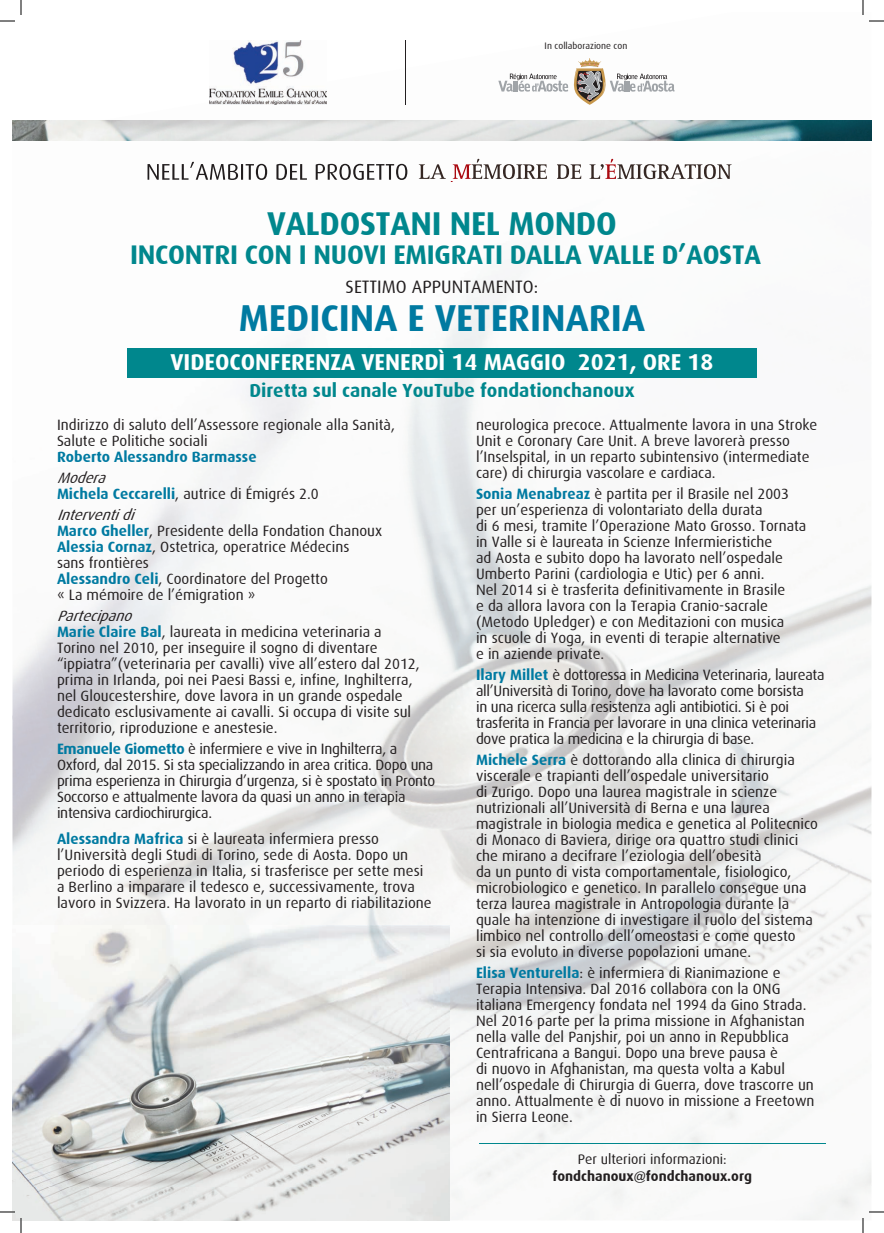
<style>
.page{position:relative;width:884px;height:1233px;background:#fff}
.page>*{position:absolute;margin:0;border:0;box-sizing:border-box;transform-origin:0 0}
.t1{font:700 37.5px "Dax";color:#007aa1}
.t2{font:700 33px "Dax";letter-spacing:-.01em;color:#00878d}
.t3{font:700 27px "Dax";letter-spacing:-.01em;color:#00878d}
.t4{font:700 23px "Dax";color:#fff}
.t5{font:700 19px "Dax";color:#00878d}
.t6{font:18px "Dax";color:#231f20}
.t7{font:15px/16px "Dax";color:#231f20}
.t8{font:15px/16px "Dax";letter-spacing:-.02em;color:#231f20}
.t9{font:700 15px "Dax";color:#007aa1}
.t10{font:700 14px "Dax";color:#231f20}
.t11{font:14px "Dax";color:#231f20}
.t12{font:9.4px "Dax";color:#231f20}
.s1{font-weight:700;color:#007aa1}
.s2{font-style:italic}
</style>
<div class="page">
<img style="left:12px;top:55px;width:467px;height:433px">
<img style="left:479px;top:90px;width:356px;height:398px">
<img style="left:835px;top:120px;width:36px;height:21px">
<img style="left:12px;top:290px;width:110px;height:198px">
<img style="left:12px;top:618px;width:52px;height:307px">
<img style="left:64px;top:488px;width:671px;height:437px">
<img style="left:699px;top:459px;width:172px;height:242px">
<img style="left:12px;top:715px;width:37px;height:210px">
<img style="left:735px;top:676px;width:136px;height:187px">
<img style="left:267px;top:841px;width:499px;height:84px">
<img style="left:449px;top:863px;width:422px;height:357px">
<img style="left:836px;top:857px;width:35px;height:214px">
<img style="left:449px;top:1141px;width:14px;height:79px">
<img style="left:663px;top:1184px;width:208px;height:36px">
<img style="left:12px;top:925px;width:437px;height:295px">
<div style="left:127px;top:348px;width:630px;height:30px;background:#00878d"></div>
<img style="left:12px;top:121px;width:859px;height:19px">
<img style="left:418px;top:157px;width:130px;height:25px">
<img style="left:419px;top:164px;width:27px;height:15px">
<img style="left:453px;top:164px;width:18px;height:15px">
<img style="left:471px;top:159px;width:76px;height:20px">
<img style="left:557px;top:158px;width:181px;height:23px">
<img style="left:557px;top:164px;width:47px;height:15px">
<img style="left:605px;top:159px;width:11px;height:20px">
<img style="left:617px;top:164px;width:115px;height:15px">
<img style="left:148px;top:162px;width:259px;height:18px">
<img style="left:210px;top:40px;width:116px;height:65px">
<hr style="left:406px;top:40px;width:1px;height:65px;background:#231f20">
<svg style="left:498px;top:58px;width:176px;height:47px"></svg>
<hr style="left:479px;top:1143px;width:346px;height:1px;background:#00878d">
<svg style="left:0;top:1211px;width:15px;height:1px"></svg>
<svg style="left:869px;top:1211px;width:15px;height:1px"></svg>
<svg style="left:0;top:0;width:22px;height:22px"></svg>
<svg style="left:20px;top:1218px;width:2px;height:15px"></svg>
<svg style="left:862px;top:0;width:22px;height:22px"></svg>
<svg style="left:862px;top:1218px;width:2px;height:15px"></svg>
<p class="t12" style="left:545px;top:40px;width:84px">In collaborazione con</p>
<h2 class="t2" style="left:267px;top:205px;width:351px">VALDOSTANI NEL MONDO</h2>
<h3 class="t3" style="left:130px;top:239px;width:632px">INCONTRI CON I NUOVI EMIGRATI DALLA VALLE D’AOSTA</h3>
<p class="t6" style="left:346px;top:276px;width:194px">SETTIMO APPUNTAMENTO:</p>
<h1 class="t1" style="left:239px;top:296px;width:407px">MEDICINA E VETERINARIA</h1>
<h3 class="t4" style="left:170px;top:349px;width:544px">VIDEOCONFERENZA VENERDÌ 14 MAGGIO 2021, ORE 18</h3>
<p class="t5" style="left:249px;top:379px;width:387px">Diretta sul canale YouTube fondationchanoux</p>
<p class="t7" style="left:476px;top:416px;width:343px">neurologica precoce. Attualmente lavora in una Stroke Unit e Coronary Care Unit. A breve lavorerà presso l’Inselspital, in un reparto subintensivo (intermediate care) di chirurgia vascolare e cardiaca.</p>
<p class="t7" style="left:476px;top:485px;width:332px"><span class="s1">Sonia Menabreaz</span> è partita per il Brasile nel 2003 per un’esperienza di volontariato della durata<br>di 6 mesi, tramite l’Operazione Mato Grosso. Tornata in Valle si è laureata in Scienze Infermieristiche<br>ad Aosta e subito dopo ha lavorato nell’ospedale Umberto Parini (cardiologia e Utic) per 6 anni.<br>Nel 2014 si è trasferita definitivamente in Brasile<br>e da allora lavora con la Terapia Cranio-sacrale (Metodo Upledger) e con Meditazioni con musica<br>in scuole di Yoga, in eventi di terapie alternative<br>e in aziende private.</p>
<p class="t8" style="left:476px;top:667px;width:350px"><span class="s1">Ilary Millet</span> è dottoressa in Medicina Veterinaria, laureata all’Università di Torino, dove ha lavorato come borsista<br>in una ricerca sulla resistenza agli antibiotici. Si è poi trasferita in Francia per lavorare in una clinica veterinaria dove pratica la medicina e la chirurgia di base.</p>
<p class="t7" style="left:476px;top:752px;width:344px"><span class="s1">Michele Serra</span> è dottorando alla clinica di chirurgia viscerale e trapianti dell’ospedale universitario<br>di Zurigo. Dopo una laurea magistrale in scienze nutrizionali all’Università di Berna e una laurea magistrale in biologia medica e genetica al Politecnico di Monaco di Baviera, dirige ora quattro studi clinici che mirano a decifrare l’eziologia dell’obesità<br>da un punto di vista comportamentale, fisiologico, microbiologico e genetico. In parallelo consegue una terza laurea magistrale in Antropologia durante la quale ha intenzione di investigare il ruolo del sistema limbico nel controllo dell’omeostasi e come questo<br>si sia evoluto in diverse popolazioni umane.</p>
<p class="t7" style="left:476px;top:965px;width:340px"><span class="s1">Elisa Venturella</span>: è infermiera di Rianimazione e Terapia Intensiva. Dal 2016 collabora con la ONG italiana Emergency fondata nel 1994 da Gino Strada.<br>Nel 2016 parte per la prima missione in Afghanistan nella valle del Panjshir, poi un anno in Repubblica Centrafricana a Bangui. Dopo una breve pausa è<br>di nuovo in Afghanistan, ma questa volta a Kabul nell’ospedale di Chirurgia di Guerra, dove trascorre un anno. Attualmente è di nuovo in missione a Freetown in Sierra Leone.</p>
<p class="t7" style="left:57px;top:416px;width:339px">Indirizzo di saluto dell’Assessore regionale alla Sanità,<br>Salute e Politiche sociali</p>
<p class="t9" style="left:57px;top:448px;width:201px">Roberto Alessandro Barmasse</p>
<p class="t7" style="left:57px;top:469px;width:263px"><span class="s2">Modera<br></span><span class="s1">Michela Ceccarelli</span>, autrice di Émigrés 2.0</p>
<p class="t7" style="left:57px;top:506px;width:327px"><span class="s2">Interventidi<br></span><span class="s1">Marco Gheller</span>, Presidente della Fondation Chanoux <span class="s1">Alessia Cornaz</span>, Ostetrica, operatrice Médecins<br>sans frontières<br><span class="s1">Alessandro Celi</span>, Coordinatore del Progetto<br>« La mémoire de l’émigration »</p>
<p class="t7" style="left:57px;top:607px;width:364px"><span class="s2">Partecipano<br></span><span class="s1">Marie Claire Bal</span>, laureata in medicina veterinaria a Torino nel 2010, per inseguire il sogno di diventare “ippiatra”(veterinaria per cavalli) vive all’estero dal 2012, prima in Irlanda, poi nei Paesi Bassi e, infine, Inghilterra, nel Gloucestershire, dove lavora in un grande ospedale dedicato esclusivamente ai cavalli. Si occupa di visite sul territorio, riproduzione e anestesie.</p>
<p class="t8" style="left:57px;top:740px;width:380px"><span class="s1">Emanuele Giometto</span> è infermiere e vive in Inghilterra, a Oxford, dal 2015. Si sta specializzando in area critica. Dopo una prima esperienza in Chirurgia d’urgenza, si è spostato in Pronto Soccorso e attualmente lavora da quasi un anno in terapia intensiva cardiochirurgica.</p>
<p class="t7" style="left:57px;top:831px;width:376px"><span class="s1">Alessandra Mafrica</span> si è laureata infermiera presso l’Università degli Studi di Torino, sede di Aosta. Dopo un periodo di esperienza in Italia, si trasferisce per sette mesi a Berlino a imparare il tedesco e, successivamente, trova lavoro in Svizzera. Ha lavorato in un reparto di riabilitazione</p>
<p class="t11" style="left:578px;top:1151px;width:150px">Per ulteriori informazioni:</p>
<p class="t10" style="left:552px;top:1168px;width:201px">fondchanoux@fondchanoux.org</p>
</div>
